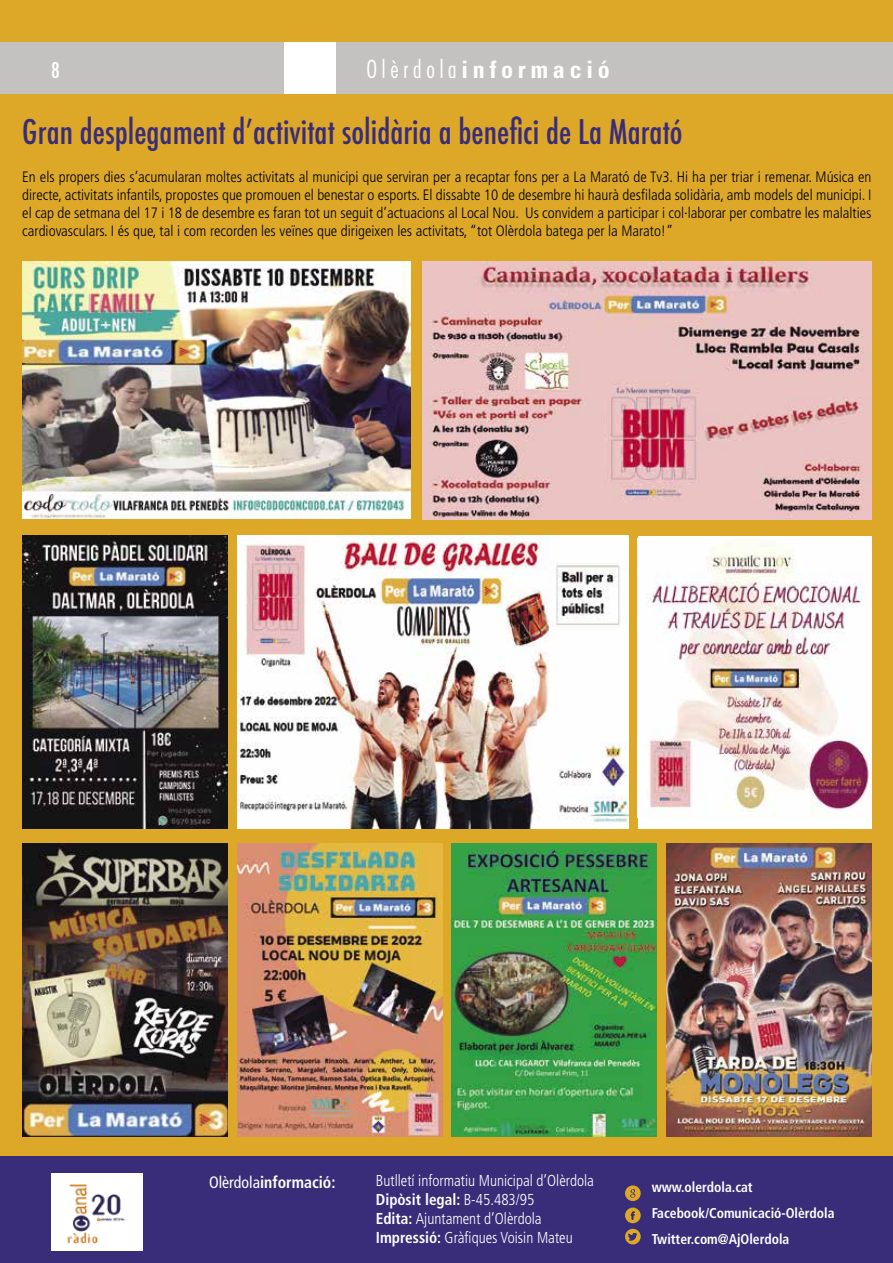
<style>
.page{position:relative;width:893px;height:1263px;background:#dda828}
.page>*{position:absolute;margin:0;border:0;box-sizing:border-box;transform-origin:0 0}
.t1{font:500 condensed 33px "Futura";color:#392d7a}
.t2{font:700 condensed 24px "Univers";letter-spacing:.2em;color:#fff}
.t3{font:500 condensed 21px "Futura";color:#fff}
.t4{font:700 condensed 16.5px "Frutiger";color:#fff;scale:.96 1}
.t5{font:300 condensed 15.9px/19.2px "Frutiger";color:#fff;scale:.96 1}
.t6{font:300 condensed 15px/17.9px "Frutiger";color:#000;text-align:justify}
.t7{font:700 condensed 14.1px/26px "Frutiger";color:#fff;scale:.96 1}
.s1{font-family:"Futura";font-weight:300}
.s2{font-weight:400}
.s3{font-weight:700}
</style>
<div class="page">
<div style="left:0;top:43px;width:893px;height:51px;background:#c4c2c0"></div>
<div style="left:285px;top:43px;width:51px;height:51px;background:#fff"></div>
<div style="left:0;top:1157px;width:893px;height:106px;background:#392d7a"></div>
<svg style="left:625px;top:1185px;width:16px;height:16px"></svg>
<svg style="left:625px;top:1207px;width:16px;height:16px"></svg>
<div style="left:625px;top:1229px;width:16px;height:15px;background:#dda828;border-radius:50%"></div>
<svg style="left:628px;top:1233px;width:9px;height:7px"></svg>
<svg style="left:631px;top:1211px;width:4px;height:8px"></svg>
<svg style="left:630px;top:1189px;width:5px;height:8px"></svg>
<div style="left:52px;top:1174px;width:91px;height:77px;background:#fff"></div>
<img style="left:67px;top:1184px;width:58px;height:59px">
<img style="left:237px;top:536px;width:391px;height:293px">
<img style="left:423px;top:261px;width:449px;height:258px">
<img style="left:22px;top:261px;width:388px;height:258px">
<img style="left:22px;top:843px;width:205px;height:293px">
<img style="left:237px;top:843px;width:205px;height:293px">
<img style="left:452px;top:843px;width:205px;height:293px">
<img style="left:666px;top:843px;width:206px;height:293px">
<img style="left:22px;top:536px;width:205px;height:293px">
<div style="left:638px;top:536px;width:234px;height:293px;background:#fff"></div>
<img style="left:648px;top:539px;width:224px;height:276px">
<h3 class="t3" style="left:51px;top:57px;width:10px">8</h3>
<h2 class="t2" style="left:366px;top:55px;width:245px"><span class="s1">Olèrdola</span>informació</h2>
<h1 class="t1" style="left:22px;top:111px;width:662px">Gran desplegament d’activitat solidària a benefici de La Marató</h1>
<p class="t6" style="left:22px;top:168px;width:851px">En els propers dies s’acumularan moltes activitats al municipi que serviran per a recaptar fons per a La Marató de Tv3. Hi ha per triar i remenar. Música en directe, activitats infantils, propostes que promouen el benestar o esports. El dissabte 10 de desembre hi haurà desfilada solidària, amb models del municipi. I el cap de setmana del 17 i 18 de desembre es faran tot un seguit d’actuacions al Local Nou. Us convidem a participar i col·laborar per combatre les malalties cardiovasculars. I és que, tal i com recorden les veïnes que dirigeixen les activitats, “tot Olèrdola batega per la Marato!”</p>
<p class="t4" style="left:209px;top:1173px;width:133px"><span class="s2">Olèrdola</span>informació:</p>
<p class="t5" style="left:376px;top:1171px;width:229px">Butlletí informatiu Municipal d’Olèrdola <span class="s3">Dipòsit legal:</span> B-45.483/95<br><span class="s3">Edita:</span> Ajuntament d’Olèrdola <span class="s3">Impressió:</span> Gràfiques Voisin Mateu</p>
<p class="t7" style="left:652px;top:1174px;width:192px">www.olerdola.cat<br>Facebook/Comunicació-Olèrdola<br>Twitter.com@AjOlerdola</p>
</div>
